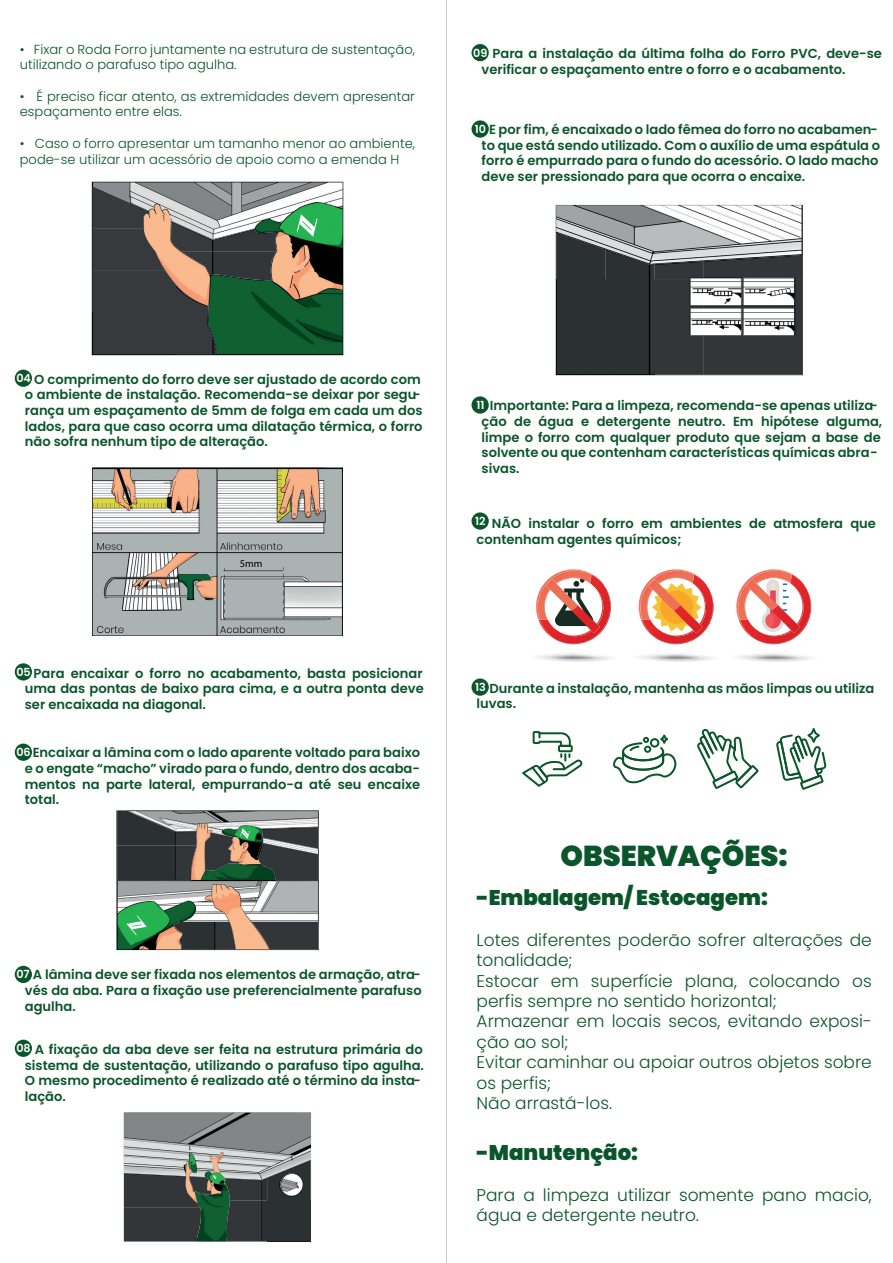
<style>
.page{position:relative;width:893px;height:1263px;background:#fff}
.page>*{position:absolute;margin:0;border:0;box-sizing:border-box;transform-origin:0 0}
.t1{font:900 28.8px "Poppins";color:#0b552b}
.t2{font:900 21.3px "Poppins";color:#0b552b}
.t3{font:300 16.95px/20.4px "Poppins";color:#0b552b}
.t4{font:600 13.05px/15.8px "Poppins";color:#0b552b}
.t5{font:300 13.05px/15.8px "Poppins";color:#0b552b}
.t6{font:600 11.1px "Poppins";color:#fff}
.t7{font:300 10.35px "Myriad Pro";color:#000001}
</style>
<div class="page">
<svg style="left:522px;top:731px;width:60px;height:56px"></svg>
<svg style="left:613px;top:734px;width:64px;height:49px"></svg>
<svg style="left:697px;top:729px;width:61px;height:60px"></svg>
<svg style="left:776px;top:728px;width:50px;height:62px"></svg>
<img style="left:124px;top:1112px;width:187px;height:129px">
<div style="left:15px;top:966px;width:17px;height:17px;background:#0b552b;border-radius:50%"></div>
<div style="left:15px;top:1040px;width:17px;height:17px;background:#0b552b;border-radius:50%"></div>
<img style="left:556px;top:205px;width:247px;height:170px">
<div style="left:471px;top:44px;width:18px;height:17px;background:#0b552b;border-radius:50%"></div>
<div style="left:471px;top:120px;width:18px;height:18px;background:#0b552b;border-radius:50%"></div>
<div style="left:471px;top:396px;width:18px;height:18px;background:#0b552b;border-radius:50%"></div>
<div style="left:471px;top:512px;width:18px;height:18px;background:#0b552b;border-radius:50%"></div>
<div style="left:471px;top:678px;width:18px;height:18px;background:#0b552b;border-radius:50%"></div>
<img style="left:92px;top:182px;width:251px;height:173px">
<img style="left:116px;top:810px;width:203px;height:140px">
<img style="left:92px;top:467px;width:251px;height:169px">
<div style="left:15px;top:370px;width:17px;height:17px;background:#0b552b;border-radius:50%"></div>
<div style="left:15px;top:663px;width:17px;height:17px;background:#0b552b;border-radius:50%"></div>
<div style="left:15px;top:744px;width:17px;height:17px;background:#0b552b;border-radius:50%"></div>
<img style="left:549px;top:654px;width:50px;height:6px">
<svg style="left:536px;top:569px;width:75px;height:75px"></svg>
<img style="left:552px;top:591px;width:19px;height:20px">
<svg style="left:638px;top:569px;width:76px;height:75px"></svg>
<img style="left:654px;top:591px;width:20px;height:20px">
<svg style="left:736px;top:569px;width:76px;height:75px"></svg>
<img style="left:752px;top:591px;width:20px;height:20px">
<svg style="left:213px;top:1175px;width:4px;height:4px"></svg>
<svg style="left:127px;top:915px;width:20px;height:20px"></svg>
<svg style="left:297px;top:214px;width:20px;height:23px"></svg>
<img style="left:171px;top:221px;width:107px;height:30px">
<img style="left:181px;top:251px;width:95px;height:30px">
<img style="left:93px;top:186px;width:56px;height:42px">
<img style="left:93px;top:228px;width:72px;height:42px">
<div style="left:93px;top:270px;width:83px;height:84px;background:#363a3d"></div>
<img style="left:176px;top:285px;width:42px;height:69px">
<img style="left:556px;top:233px;width:49px;height:141px">
<img style="left:605px;top:249px;width:50px;height:125px">
<img style="left:654px;top:261px;width:50px;height:113px">
<img style="left:704px;top:258px;width:49px;height:116px">
<img style="left:753px;top:255px;width:49px;height:119px">
<img style="left:117px;top:811px;width:80px;height:69px">
<svg style="left:233px;top:828px;width:17px;height:11px"></svg>
<img style="left:261px;top:827px;width:57px;height:16px">
<img style="left:205px;top:832px;width:35px;height:40px">
<img style="left:257px;top:843px;width:61px;height:37px">
<img style="left:252px;top:922px;width:66px;height:27px">
<img style="left:174px;top:922px;width:62px;height:27px">
<img style="left:124px;top:1173px;width:77px;height:68px">
<img style="left:189px;top:1176px;width:22px;height:19px">
<img style="left:225px;top:1177px;width:43px;height:23px">
<img style="left:268px;top:1160px;width:43px;height:40px">
<div style="left:227px;top:1200px;width:84px;height:41px;background:#2b3033"></div>
<div style="left:239px;top:558px;width:27px;height:11px;background:#acb2b2"></div>
<p class="t5" style="left:20px;top:41px;width:397px">• Fixar o Roda Forro juntamente na estrutura de sustentação, utilizando o parafuso tipo agulha.</p>
<p class="t5" style="left:20px;top:88px;width:397px">• É preciso ficar atento, as extremidades devem apresentar espaçamento entre elas.</p>
<p class="t5" style="left:20px;top:135px;width:397px">• Caso o forro apresentar um tamanho menor ao ambiente, pode-se utilizar um acessório de apoio como a emenda H</p>
<p class="t4" style="left:482px;top:46px;width:402px;text-indent:11px">Para a instalação da última folha do Forro PVC, deve-se verificar o espaçamento entre o forro e o acabamento.</p>
<p class="t6" style="left:473px;top:46px;width:16px">09</p>
<p class="t4" style="left:482px;top:122px;width:400px;text-indent:7px">E por fim, é encaixado o lado fêmea do forro no acabamen&shy;to que está sendo utilizado. Com o auxílio de uma espátula o forro é empurrado para o fundo do acessório. O lado macho deve ser pressionado para que ocorra o encaixe.</p>
<p class="t6" style="left:475px;top:123px;width:13px">10</p>
<p class="t4" style="left:25px;top:371px;width:399px;text-indent:9px">O comprimento do forro deve ser ajustado de acordo com o ambiente de instalação. Recomenda-se deixar por segu&shy;rança um espaçamento de 5mm de folga em cada um dos lados, para que caso ocorra uma dilatação térmica, o forro não sofra nenhum tipo de alteração.</p>
<p class="t6" style="left:16px;top:372px;width:16px">04</p>
<p class="t7" style="left:240px;top:557px;width:24px">5mm</p>
<p class="t4" style="left:25px;top:665px;width:400px;text-align:justify;text-indent:9px">Para encaixar o forro no acabamento, basta posicionar uma das pontas de baixo para cima, e a outra ponta deve ser encaixada na diagonal.</p>
<p class="t4" style="left:25px;top:745px;width:397px;text-align:justify;text-indent:8px">Encaixar a lâmina com o lado aparente voltado para baixo e o engate “macho” virado para o fundo, dentro dos acaba&shy;mentos na parte lateral, empurrando-a até seu encaixe total.</p>
<p class="t6" style="left:16px;top:666px;width:16px">05</p>
<p class="t6" style="left:16px;top:746px;width:16px">06</p>
<p class="t4" style="left:25px;top:967px;width:398px;text-align:justify;text-indent:8px">A lâmina deve ser fixada nos elementos de armação, atra&shy;vés da aba. Para a fixação use preferencialmente parafuso agulha.</p>
<p class="t4" style="left:25px;top:1041px;width:401px;text-indent:10px">A fixação da aba deve ser feita na estrutura primária do sistema de sustentação, utilizando o parafuso tipo agulha.<br>O mesmo procedimento é realizado até o término da insta&shy;lação.</p>
<p class="t6" style="left:16px;top:968px;width:15px">07</p>
<p class="t6" style="left:16px;top:1042px;width:16px">08</p>
<p class="t4" style="left:482px;top:398px;width:402px;text-indent:8px">Importante: Para a limpeza, recomenda-se apenas utiliza&shy;ção de água e detergente neutro. Em hipótese alguma, limpe o forro com qualquer produto que sejam a base de solvente ou que contenham características químicas abra&shy;sivas.</p>
<p class="t6" style="left:476px;top:399px;width:10px">11</p>
<p class="t4" style="left:477px;top:515px;width:401px;text-indent:15px">NÃO instalar o forro em ambientes de atmosfera que contenham agentes químicos;</p>
<p class="t6" style="left:475px;top:515px;width:12px">12</p>
<p class="t4" style="left:477px;top:680px;width:399px;text-indent:13px">Durante a instalação, mantenha as mãos limpas ou utiliza luvas.</p>
<p class="t6" style="left:475px;top:681px;width:12px">13</p>
<h1 class="t1" style="left:560px;top:839px;width:229px">OBSERVAÇÕES:</h1>
<h2 class="t2" style="left:477px;top:885px;width:293px">-Embalagem/ Estocagem:</h2>
<p class="t3" style="left:477px;top:930px;width:397px">Lotes diferentes poderão sofrer alterações de tonalidade;<br>Estocar em superfície plana, colocando os perfis sempre no sentido horizontal;<br>Armazenar em locais secos, evitando exposi&shy;ção ao sol;<br>Evitar caminhar ou apoiar outros objetos sobre os perfis;<br>Não arrastá-los.</p>
<h2 class="t2" style="left:477px;top:1140px;width:163px">-Manutenção:</h2>
<p class="t3" style="left:477px;top:1185px;width:397px">Para a limpeza utilizar somente pano macio, água e detergente neutro.</p>
</div>
